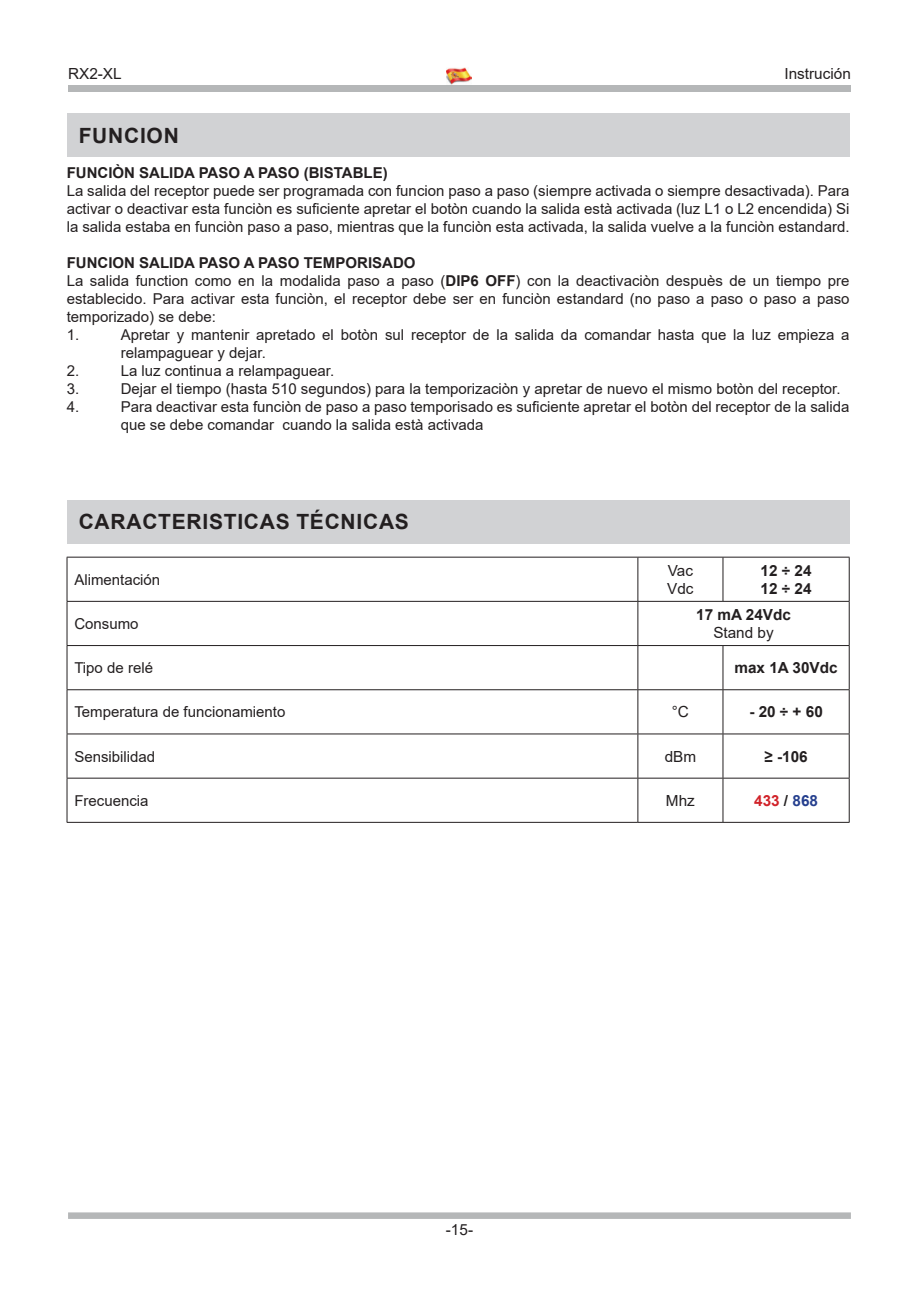
<style>
.page{position:relative;width:919px;height:1310px;background:#fff}
.page>*{position:absolute;margin:0;border:0;box-sizing:border-box;transform-origin:0 0}
.t1{font:700 21px "Arial";letter-spacing:.035em;color:#231f20}
.t2{font:15.3px/18.3px "Arial";color:#231f20}
.t3{font:700 15.3px/18.3px "Arial";color:#231f20}
.t4{font:700 15.3px "Arial";color:#d1232a}
.t5{font:15px/18px "Arial";color:#231f20}
.t6{font:700 15px "Arial";color:#231f20}
.s1{font-weight:700}
.s2{color:#231f20}
.s3{color:#253f8e}
</style>
<div class="page">
<div style="left:68px;top:1212px;width:782px;height:7px;background:#b5b7b8"></div>
<div style="left:68px;top:85px;width:782px;height:7px;background:#b5b7b8"></div>
<hr style="left:67px;top:689px;width:570px;height:1px;background:#231f20">
<hr style="left:66px;top:690px;width:1px;height:43px;background:#231f20">
<hr style="left:637px;top:689px;width:86px;height:1px;background:#231f20">
<hr style="left:637px;top:690px;width:1px;height:43px;background:#231f20">
<hr style="left:723px;top:689px;width:126px;height:1px;background:#231f20">
<hr style="left:722px;top:690px;width:1px;height:43px;background:#231f20">
<hr style="left:848px;top:690px;width:1px;height:43px;background:#231f20">
<hr style="left:67px;top:733px;width:570px;height:1px;background:#231f20">
<hr style="left:637px;top:733px;width:86px;height:1px;background:#231f20">
<hr style="left:723px;top:733px;width:126px;height:1px;background:#231f20">
<hr style="left:67px;top:556px;width:570px;height:1px;background:#231f20">
<hr style="left:66px;top:557px;width:1px;height:44px;background:#231f20">
<hr style="left:637px;top:556px;width:86px;height:1px;background:#231f20">
<hr style="left:637px;top:557px;width:1px;height:44px;background:#231f20">
<hr style="left:723px;top:556px;width:126px;height:1px;background:#231f20">
<hr style="left:722px;top:557px;width:1px;height:44px;background:#231f20">
<hr style="left:848px;top:557px;width:1px;height:44px;background:#231f20">
<hr style="left:67px;top:601px;width:570px;height:1px;background:#231f20">
<hr style="left:66px;top:601px;width:1px;height:44px;background:#231f20">
<hr style="left:637px;top:601px;width:86px;height:1px;background:#231f20">
<hr style="left:637px;top:601px;width:1px;height:44px;background:#231f20">
<hr style="left:723px;top:601px;width:126px;height:1px;background:#231f20">
<hr style="left:848px;top:601px;width:1px;height:44px;background:#231f20">
<hr style="left:67px;top:645px;width:570px;height:1px;background:#231f20">
<hr style="left:66px;top:646px;width:1px;height:43px;background:#231f20">
<hr style="left:637px;top:645px;width:86px;height:1px;background:#231f20">
<hr style="left:637px;top:646px;width:1px;height:43px;background:#231f20">
<hr style="left:723px;top:645px;width:126px;height:1px;background:#231f20">
<hr style="left:722px;top:646px;width:1px;height:43px;background:#231f20">
<hr style="left:848px;top:646px;width:1px;height:43px;background:#231f20">
<hr style="left:66px;top:734px;width:1px;height:44px;background:#231f20">
<hr style="left:637px;top:734px;width:1px;height:44px;background:#231f20">
<hr style="left:722px;top:734px;width:1px;height:44px;background:#231f20">
<hr style="left:848px;top:734px;width:1px;height:44px;background:#231f20">
<hr style="left:67px;top:777px;width:570px;height:1px;background:#231f20">
<hr style="left:66px;top:778px;width:1px;height:44px;background:#231f20">
<hr style="left:637px;top:777px;width:86px;height:1px;background:#231f20">
<hr style="left:637px;top:778px;width:1px;height:44px;background:#231f20">
<hr style="left:723px;top:777px;width:126px;height:1px;background:#231f20">
<hr style="left:722px;top:778px;width:1px;height:44px;background:#231f20">
<hr style="left:848px;top:778px;width:1px;height:44px;background:#231f20">
<hr style="left:67px;top:822px;width:570px;height:1px;background:#231f20">
<hr style="left:637px;top:822px;width:86px;height:1px;background:#231f20">
<hr style="left:723px;top:822px;width:126px;height:1px;background:#231f20">
<div style="left:67px;top:500px;width:782px;height:43px;background:#d1d2d4"></div>
<div style="left:67px;top:113px;width:782px;height:43px;background:#d1d2d4"></div>
<img style="left:446px;top:67px;width:25px;height:18px">
<p class="t2" style="left:68px;top:64px;width:55px">RX2-XL</p>
<p class="t2" style="left:784px;top:64px;width:68px">Instrución</p>
<h1 class="t1" style="left:79px;top:121px;width:102px">FUNCION</h1>
<p class="t6" style="left:67px;top:162px;width:322px">FUNCIÒN SALIDA PASO A PASO (BISTABLE)</p>
<p class="t5" style="left:67px;top:182px;width:784px;text-align:justify">La salida del receptor puede ser programada con funcion paso a paso (siempre activada o siempre desactivada). Para activar o deactivar esta funciòn es suficiente apretar el botòn cuando la salida està activada (luz L1 o L2 encendida) Si la salida estaba en funciòn paso a paso, mientras que la funciòn esta activada, la salida vuelve a la funciòn estandard.</p>
<p class="t5" style="left:67px;top:254px;width:784px"><span class="s1">FUNCION SALIDA PASO A PASO TEMPORISADO<br></span>La salida function como en la modalida paso a paso (<span class="s1">DIP6 OFF</span>) con la deactivaciòn despuès de un tiempo pre establecido. Para activar esta funciòn, el receptor debe ser en funciòn estandard (no paso a paso o paso a paso temporizado) se debe:<br>1.</p>
<p class="t5" style="left:121px;top:326px;width:730px">Apretar y mantenir apretado el botòn sul receptor de la salida da comandar hasta que la luz empieza a relampaguear y dejar.</p>
<p class="t5" style="left:67px;top:362px;width:14px">2.</p>
<p class="t5" style="left:121px;top:362px;width:215px">La luz continua a relampaguear.</p>
<p class="t5" style="left:67px;top:380px;width:14px">3.</p>
<p class="t5" style="left:121px;top:380px;width:721px">Dejar el tiempo (hasta 510 segundos) para la temporizaciòn y apretar de nuevo el mismo botòn del receptor.</p>
<p class="t5" style="left:67px;top:398px;width:14px">4.</p>
<p class="t5" style="left:121px;top:398px;width:730px">Para deactivar esta funciòn de paso a paso temporisado es suficiente apretar el botòn del receptor de la salida que se debe comandar cuando la salida està activada</p>
<h1 class="t1" style="left:79px;top:507px;width:331px">CARACTERISTICAS TÉCNICAS</h1>
<p class="t5" style="left:74px;top:570px;width:87px">Alimentación</p>
<p class="t2" style="left:667px;top:561px;width:28px">Vac<br>Vdc</p>
<p class="t3" style="left:760px;top:561px;width:52px">12 ÷ 24<br>12 ÷ 24</p>
<p class="t5" style="left:74px;top:614px;width:66px">Consumo</p>
<p class="t3" style="left:696px;top:605px;width:96px">17 mA 24Vdc</p>
<p class="t2" style="left:713px;top:623px;width:62px">Stand by</p>
<p class="t5" style="left:74px;top:659px;width:80px">Tipo de relé</p>
<p class="t3" style="left:734px;top:659px;width:105px">max 1A 30Vdc</p>
<p class="t5" style="left:74px;top:703px;width:212px">Temperatura de funcionamiento</p>
<p class="t2" style="left:671px;top:703px;width:19px">°C</p>
<p class="t3" style="left:749px;top:703px;width:75px">- 20 ÷ + 60</p>
<p class="t5" style="left:74px;top:747px;width:82px">Sensibilidad</p>
<p class="t2" style="left:664px;top:747px;width:33px">dBm</p>
<p class="t3" style="left:764px;top:747px;width:45px">≥ -106</p>
<p class="t5" style="left:74px;top:791px;width:76px">Frecuencia</p>
<p class="t2" style="left:666px;top:791px;width:30px">Mhz</p>
<p class="t4" style="left:754px;top:789px;width:65px">433 <span class="s2">/</span> <span class="s3">868</span></p>
<p class="t2" style="left:446px;top:1220px;width:29px">-15-</p>
</div>
